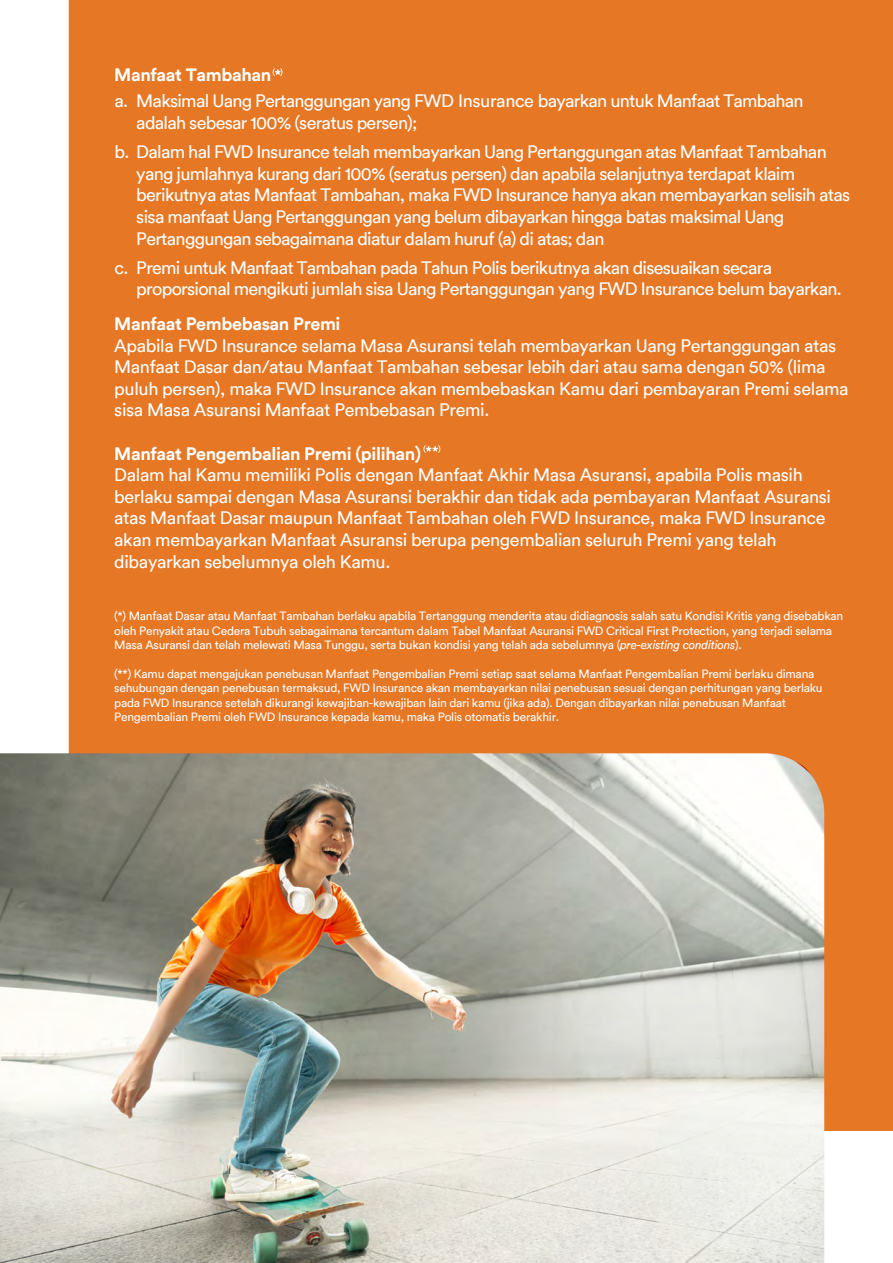
<style>
.page{position:relative;width:893px;height:1263px;background:#fff}
.page>*{position:absolute;margin:0;border:0;box-sizing:border-box;transform-origin:0 0}
.t1{font:18px/21.6px "FWD Circular TT";letter-spacing:-.04em;color:#fff}
.t2{font:18px/21.6px "FWD Circular TT";letter-spacing:-.02em;color:#fff}
.t3{font:700 18px "FWD Circular TT";letter-spacing:-.02em;color:#fff}
.t4{font:12px/14.4px "FWD Circular TT";letter-spacing:-.02em;color:#fff}
.s1{font-style:italic}
</style>
<div class="page">
<div style="left:69px;top:0;width:824px;height:1131px;background:#e57725"></div>
<svg style="left:273px;top:68px;width:9px;height:8px"></svg>
<svg style="left:423px;top:445px;width:17px;height:8px"></svg>
<img style="left:0;top:753px;width:824px;height:510px">
<h1 class="t3" style="left:114px;top:63px;width:159px">Manfaat Tambahan</h1>
<h1 class="t1" style="left:136px;top:89px;width:669px;text-indent:-22px">a. Maksimal Uang Pertanggungan yang FWD Insurance bayarkan untuk Manfaat Tambahan adalah sebesar 100% (seratus persen);</h1>
<p class="t1" style="left:136px;top:140px;width:715px;text-indent:-22px">b. Dalam hal FWD Insurance telah membayarkan Uang Pertanggungan atas Manfaat Tambahan yang jumlahnya kurang dari 100% (seratus persen) dan apabila selanjutnya terdapat klaim berikutnya atas Manfaat Tambahan, maka FWD Insurance hanya akan membayarkan selisih atas sisa manfaat Uang Pertanggungan yang belum dibayarkan hingga batas maksimal Uang Pertanggungan sebagaimana diatur dalam huruf (a) di atas; dan</p>
<h1 class="t1" style="left:136px;top:256px;width:707px;text-indent:-22px">c. Premi untuk Manfaat Tambahan pada Tahun Polis berikutnya akan disesuaikan secara proporsional mengikuti jumlah sisa Uang Pertanggungan yang FWD Insurance belum bayarkan.</h1>
<h1 class="t3" style="left:114px;top:311px;width:228px">Manfaat Pembebasan Premi</h1>
<p class="t2" style="left:114px;top:334px;width:736px">Apabila FWD Insurance selama Masa Asuransi telah membayarkan Uang Pertanggungan atas Manfaat Dasar dan/atau Manfaat Tambahan sebesar lebih dari atau sama dengan 50% (lima puluh persen), maka FWD Insurance akan membebaskan Kamu dari pembayaran Premi selama sisa Masa Asuransi Manfaat Pembebasan Premi.</p>
<h1 class="t3" style="left:114px;top:441px;width:308px">Manfaat Pengembalian Premi (pilihan)</h1>
<p class="t2" style="left:114px;top:463px;width:718px">Dalam hal Kamu memiliki Polis dengan Manfaat Akhir Masa Asuransi, apabila Polis masih berlaku sampai dengan Masa Asuransi berakhir dan tidak ada pembayaran Manfaat Asuransi atas Manfaat Dasar maupun Manfaat Tambahan oleh FWD Insurance, maka FWD Insurance akan membayarkan Manfaat Asuransi berupa pengembalian seluruh Premi yang telah dibayarkan sebelumnya oleh Kamu.</p>
<p class="t4" style="left:114px;top:608px;width:730px">(*) Manfaat Dasar atau Manfaat Tambahan berlaku apabila Tertanggung menderita atau didiagnosis salah satu Kondisi Kritis yang disebabkan oleh Penyakit atau Cedera Tubuh sebagaimana tercantum dalam Tabel Manfaat Asuransi FWD Critical First Protection, yang terjadi selama<br>Masa Asuransi dan telah melewati Masa Tunggu, serta bukan kondisi yang telah ada sebelumnya (<span class="s1">pre-existing conditions</span>).</p>
<p class="t4" style="left:114px;top:666px;width:710px">(**) Kamu dapat mengajukan penebusan Manfaat Pengembalian Premi setiap saat selama Manfaat Pengembalian Premi berlaku dimana sehubungan dengan penebusan termaksud, FWD Insurance akan membayarkan nilai penebusan sesuai dengan perhitungan yang berlaku pada FWD Insurance setelah dikurangi kewajiban-kewajiban lain dari kamu (jika ada). Dengan dibayarkan nilai penebusan Manfaat Pengembalian Premi oleh FWD Insurance kepada kamu, maka Polis otomatis berakhir.</p>
</div>
